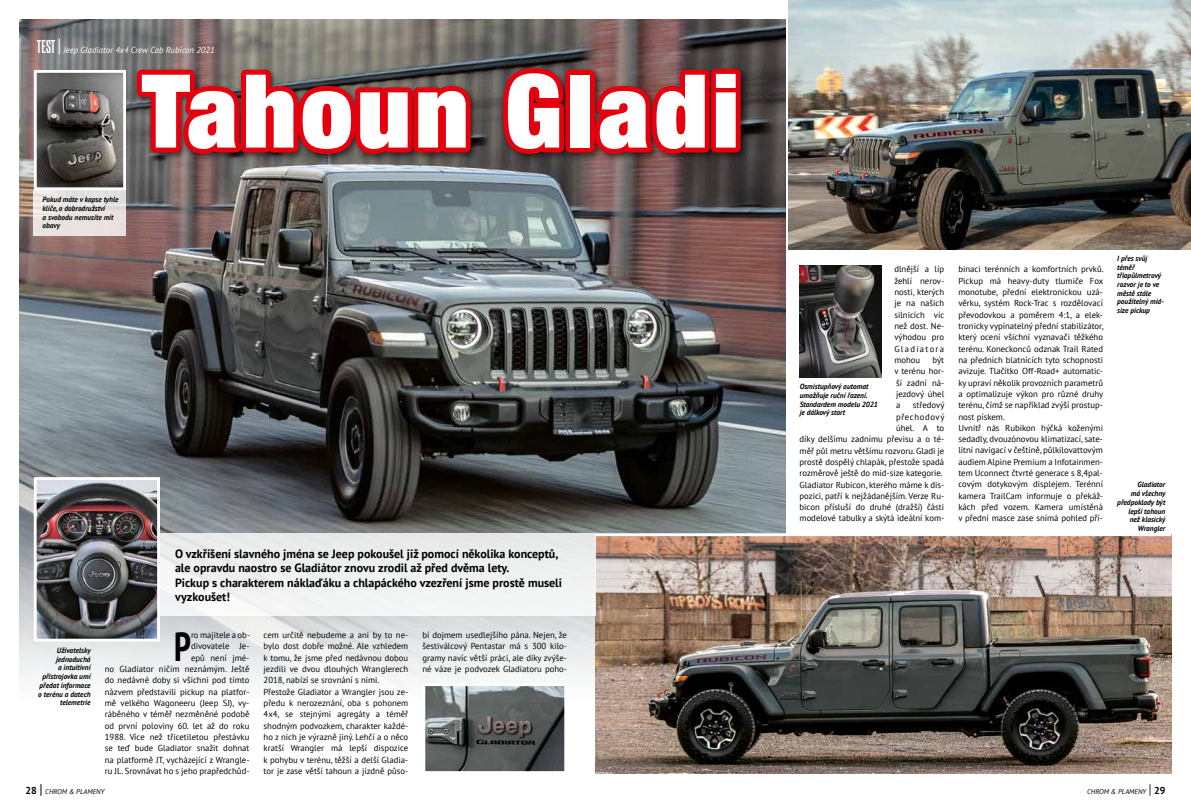
<style>
.page{position:relative;width:1191px;height:808px;background:#fff}
.page>*{position:absolute;margin:0;border:0;box-sizing:border-box;transform-origin:0 0}
.t1{font:900 expanded 102px "Helvetica Neue CE";letter-spacing:.05em;color:#fff}
.t2{font:700 condensed 41px "PT Sans";color:#000;scale:.86 1}
.t3{font:700 12px/14.5px "PT Sans";color:#000}
.t4{font:8.7px/11.3px "PT Sans";color:#000;text-align:justify}
.t5{font:italic 8.7px "PT Sans";color:#fff}
.t6{font:italic 700 7.5px/8.7px "PT Sans";color:#000}
.t7{font:italic 7px "PT Sans";color:#000}
.s1{font-family:"Steelfish Rg";font-weight:700;font-style:normal;font-size:16px}
.s2{font-weight:700;font-style:normal;font-size:10px}
.s3{font-style:normal;font-size:14px}
</style>
<div class="page">
<img style="left:20px;top:20px;width:765px;height:664px">
<img style="left:788px;top:0;width:403px;height:249px">
<img style="left:595px;top:536px;width:576px;height:238px">
<div style="left:133px;top:65px;width:616px;height:98px;background:#000;opacity:.6"></div>
<svg style="left:132px;top:65px;width:344px;height:94px;background:#98252a"></svg>
<svg style="left:498px;top:63px;width:71px;height:96px;background:#95171d"></svg>
<div style="left:565px;top:70px;width:30px;height:83px;border:10px solid #e6000d"></div>
<svg style="left:590px;top:64px;width:155px;height:95px;background:#a01a20"></svg>
<img style="left:799px;top:266px;width:82px;height:112px">
<div style="left:34px;top:190px;width:92px;height:46px;background:#e9e2e1"></div>
<img style="left:38px;top:74px;width:84px;height:112px">
<div style="left:34px;top:70px;width:92px;height:120px;border:3px solid #fff"></div>
<hr style="left:595px;top:533px;width:576px;height:3px;background:#fff">
<div style="left:111px;top:533px;width:484px;height:82px;background:#eff0f1"></div>
<img style="left:38px;top:481px;width:118px;height:156px">
<div style="left:34px;top:477px;width:126px;height:164px;border:3px solid #fff"></div>
<img style="left:426px;top:687px;width:137px;height:83px">
<div style="left:422px;top:683px;width:145px;height:91px;border:3px solid #fff"></div>
<p class="t5" style="left:37px;top:45px;width:179px"><span class="s1">test |</span> Jeep Gladiator 4x4 Crew Cab Rubicon 2021</p>
<p class="t6" style="left:43px;top:195px;width:78px">Pokud máte v kapse tyhle klíče, o dobrodružství<br>a svobodu nemusíte mít obavy</p>
<h1 class="t1" style="left:142px;top:49px;width:598px">Tahoun Gladi</h1>
<h3 class="t3" style="left:175px;top:546px;width:388px">O vzkříšení slavného jména se Jeep pokoušel již pomocí několika konceptů, ale opravdu naostro se Gladiátor znovu zrodil až před dvěma lety.<br>Pickup s charakterem náklaďáku a chlapáckého vzezření jsme prostě museli vyzkoušet!</h3>
<p class="t6" style="left:38px;top:646px;width:54px;text-align:right">Uživatelsky jednoduchá<br>a intuitivní přístrojovka umí předat informace o terénu a datech telemetrie</p>
<h2 class="t2" style="left:174px;top:619px;width:21px">P</h2>
<p class="t4" style="left:105px;top:629px;width:147px;text-align:right">ro majitele a ob-<br>divovatele Je-<br>epů není jmé-<br>no Gladiator ničím neznámým. Ještě do nedávné doby si všichni pod tímto názvem představili pickup na platfor&shy;mě velkého Wagoneeru (Jeep SJ), vy&shy;ráběného v téměř nezměněné podobě od první poloviny 60. let až do roku<br>1988. Více než třicetiletou přestávku se teď bude Gladiator snažit dohnat na platformě JT, vycházející z Wrangle&shy;ru JL. Srovnávat ho s jeho prapředchůd-</p>
<p class="t4" style="left:264px;top:629px;width:146px;text-align:left">cem určitě nebudeme a ani by to ne&shy;bylo dost dobře možné. Ale vzhledem k tomu, že jsme před nedávnou dobou jezdili ve dvou dlouhých Wranglerech 2018, nabízí se srovnání s nimi.<br>Přestože Gladiator a Wrangler jsou ze&shy;předu k nerozeznání, oba s pohonem 4x4, se stejnými agregáty a téměř shodným podvozkem, charakter každé&shy;ho z nich je výrazně jiný. Lehčí a o něco kratší Wrangler má lepší dispozice k pohybu v terénu, těžší a delší Gladia&shy;tor je zase větší tahoun a jízdně půso-</p>
<p class="t4" style="left:422px;top:629px;width:146px">bí dojmem usedlejšího pána. Nejen, že šestiválcový Pentastar má s 300 kilo&shy;gramy navíc větší práci, ale díky zvýše&shy;né váze je podvozek Gladiatoru poho-</p>
<p class="t4" style="left:894px;top:264px;width:52px">dlnější a líp žehlí nerov&shy;nosti, kterých je na našich silnicích víc než dost. Ne&shy;výhodou pro Gladiatora mohou</p>
<p class="t4" style="left:894px;top:354px;width:51px;text-indent:38px">být v terénu hor&shy;ší zadní ná&shy;jezdový úhel a</p>
<p class="t6" style="left:799px;top:382px;width:80px">Osmistupňový automat umožňuje ruční řazení.<br>Standardem modelu 2021 je dálkový start</p>
<p class="t4" style="left:799px;top:399px;width:146px;text-align:right">středový<br>přechodový<br>úhel. A to<br>díky delšímu zadnímu převisu a o té&shy;měř půl metru většímu rozvoru. Gladi je prostě dospělý chlapák, přestože spadá rozměrově ještě do mid-size kategorie.<br>Gladiator Rubicon, kterého máme k dis&shy;pozici, patří k nejžádanějším. Verze Ru&shy;bicon přísluší do druhé (dražší) části modelové tabulky a skýtá ideální kom-</p>
<p class="t4" style="left:958px;top:263px;width:147px;text-align:left">binaci terénních a komfortních prvků.<br>Pickup má heavy-duty tlumiče Fox monotube, přední elektronickou uzá&shy;věrku, systém Rock-Trac s rozdělovací převodovkou a poměrem 4:1, a elek&shy;tronicky vypínatelný přední stabilizátor, který ocení všichni vyznavači těžkého terénu. Koneckonců odznak Trail Rated na předních blatnících tyto schopnosti avizuje. Tlačítko Off-Road+ automatic&shy;ky upraví několik provozních parametrů a optimalizuje výkon pro různé druhy terénu, čímž se například zvýší prostup&shy;nost pískem.<br>Uvnitř nás Rubikon hýčká koženými sedadly, dvouzónovou klimatizací, sate&shy;litní navigací v češtině, půlkilovattovým audiem Alpine Premium a Infotainmen&shy;tem Uconnect čtvrté generace s 8,4pal&shy;covým dotykovým displejem. Terénní kamera TrailCam informuje o překáž&shy;kách před vozem. Kamera umístěná v přední masce zase snímá pohled pří-</p>
<p class="t6" style="left:1117px;top:254px;width:48px">I přes svůj téměř třiapůlmetrový rozvor je to ve městě stále použitelný mid&shy;size pickup</p>
<p class="t6" style="left:1117px;top:480px;width:50px;text-align:right">Gladiator<br>má všechny předpoklady být lepší tahoun než klasický<br>Wrangler</p>
<p class="t7" style="left:26px;top:787px;width:80px"><span class="s2">28</span> <span class="s3">|</span> CHROM &amp; PLAMENY</p>
<p class="t7" style="left:1087px;top:787px;width:80px">CHROM &amp; PLAMENY <span class="s3">|</span> <span class="s2">29</span></p>
</div>
